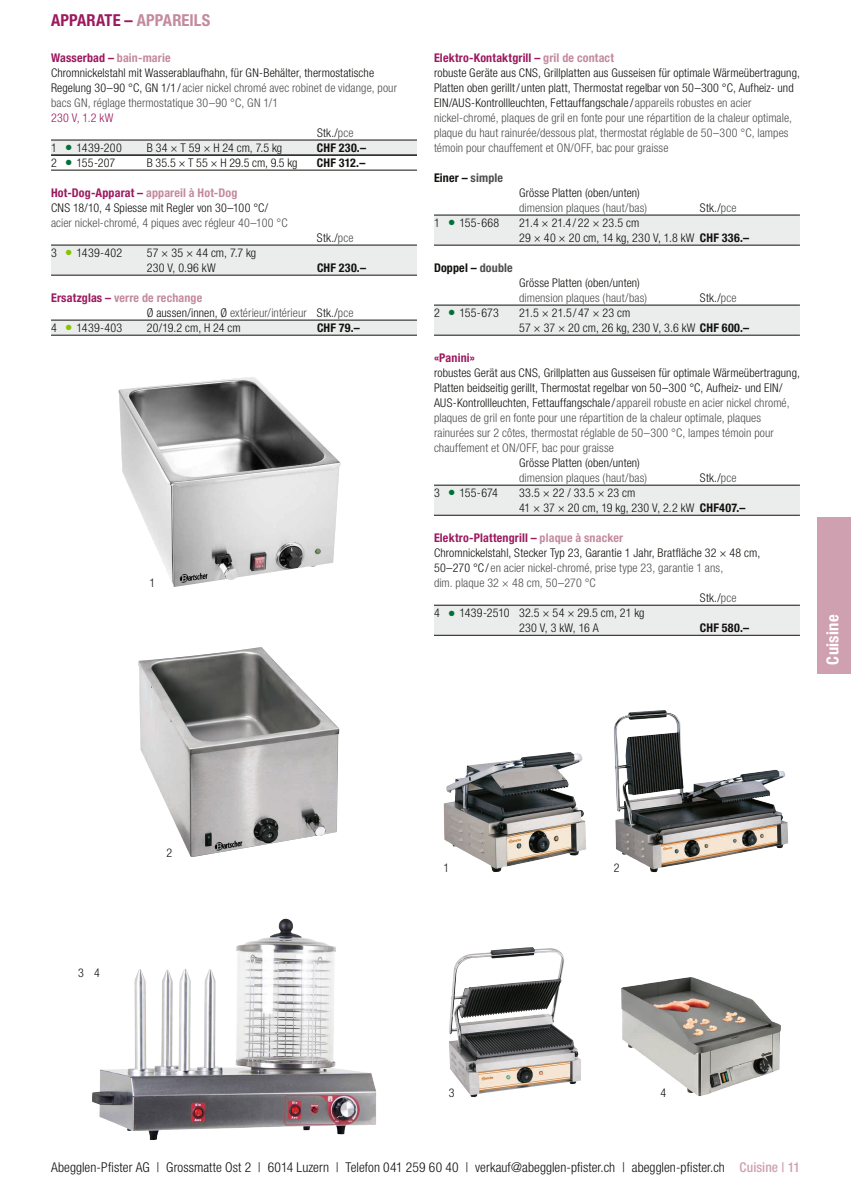
<style>
.page{position:relative;width:851px;height:1191px;background:#fff}
.page>*{position:absolute;margin:0;border:0;box-sizing:border-box;transform-origin:0 0}
.t1{font:700 condensed 16.5px "Helvetica Neue LT Std";letter-spacing:.005em;color:#9c195e}
.t2{font:700 condensed 16.5px "Helvetica Neue LT Std";letter-spacing:.02em;color:#fff}
.t3{font:300 condensed 13.5px "Helvetica Neue LT Std";letter-spacing:.005em;color:#11110f}
.t4{font:300 condensed 12px/15px "Helvetica Neue LT Std";letter-spacing:.005em;color:#4d4f4e}
.t5{font:300 condensed 12px/15px "Helvetica Neue LT Std";letter-spacing:.01em;color:#11110f}
.t6{font:700 condensed 12px "Helvetica Neue LT Std";letter-spacing:.015em;color:#11110f}
.t7{font:700 condensed 12px "Helvetica Neue LT Std";letter-spacing:.01em;color:#9c195e}
.t8{font:700 condensed 12px "Helvetica Neue LT Std";letter-spacing:.015em;color:#c48a9d}
.t9{font:300 condensed 12px "Helvetica Neue LT Std";color:#9c195e}
.s1{color:#c48a9d}
.s2{font-weight:700;color:#9c195e}
.s3{font-weight:700;color:#c48a9d}
.s4{color:#4d4f4e}
.s5{color:#007138}
.s6{color:#85c600}
.s7{color:#9c195e}
.s8{color:#11110f}
.s9{font-weight:700}
.s10{font-weight:500;color:#cfa0af}
</style>
<div class="page">
<div style="left:816px;top:517px;width:34px;height:157px;background:#cfa0af"></div>
<div style="left:434px;top:215px;width:365px;height:30px;background:#ebecec"></div>
<hr style="left:434px;top:215px;width:365px;height:1px;background:#11110f">
<hr style="left:434px;top:245px;width:365px;height:1px;background:#11110f">
<div style="left:434px;top:305px;width:365px;height:30px;background:#ebecec"></div>
<hr style="left:434px;top:305px;width:365px;height:1px;background:#11110f">
<hr style="left:434px;top:335px;width:365px;height:1px;background:#11110f">
<div style="left:434px;top:485px;width:365px;height:30px;background:#ebecec"></div>
<hr style="left:434px;top:485px;width:365px;height:1px;background:#11110f">
<hr style="left:434px;top:515px;width:365px;height:1px;background:#11110f">
<div style="left:434px;top:605px;width:365px;height:30px;background:#ebecec"></div>
<hr style="left:434px;top:605px;width:365px;height:1px;background:#11110f">
<hr style="left:434px;top:635px;width:365px;height:1px;background:#11110f">
<img style="left:621px;top:977px;width:159px;height:120px">
<img style="left:449px;top:947px;width:132px;height:150px">
<img style="left:443px;top:752px;width:143px;height:120px">
<img style="left:614px;top:710px;width:174px;height:162px">
<img style="left:92px;top:918px;width:284px;height:222px">
<div style="left:51px;top:140px;width:366px;height:15px;background:#ebecec"></div>
<hr style="left:51px;top:140px;width:366px;height:1px;background:#11110f">
<hr style="left:51px;top:155px;width:366px;height:1px;background:#11110f">
<hr style="left:51px;top:170px;width:366px;height:1px;background:#11110f">
<div style="left:51px;top:245px;width:366px;height:30px;background:#ebecec"></div>
<hr style="left:51px;top:245px;width:366px;height:1px;background:#11110f">
<hr style="left:51px;top:275px;width:366px;height:1px;background:#11110f">
<div style="left:51px;top:320px;width:366px;height:15px;background:#ebecec"></div>
<hr style="left:51px;top:320px;width:366px;height:1px;background:#11110f">
<hr style="left:51px;top:335px;width:366px;height:1px;background:#11110f">
<img style="left:138px;top:647px;width:201px;height:210px">
<img style="left:118px;top:377px;width:222px;height:210px">
<h1 class="t1" style="left:51px;top:10px;width:161px">APPARATE – <span class="s1">APPAREILS</span></h1>
<p class="t5" style="left:51px;top:50px;width:347px"><span class="s2">Wasserbad –</span> <span class="s3">bain-marie<br></span>Chromnickelstahl mit Wasserablaufhahn, für GN-Behälter, thermostatische Regelung 30–90 °C, GN 1/1 / <span class="s4">acier nickel chromé avec robinet de vidange, pour bacs GN, réglage thermostatique 30–90 °C, GN 1/1</span></p>
<p class="t9" style="left:51px;top:111px;width:64px">230 V, 1.2 kW</p>
<p class="t5" style="left:317px;top:125px;width:38px">Stk./<span class="s4">pce</span></p>
<p class="t5" style="left:51px;top:140px;width:72px">1 <span class="s5">●</span> 1439-200</p>
<p class="t5" style="left:147px;top:140px;width:137px">B 34 × T 59 × H 24 cm, 7.5 kg</p>
<p class="t6" style="left:317px;top:140px;width:51px">CHF 230.–</p>
<p class="t5" style="left:51px;top:155px;width:66px">2 <span class="s5">●</span> 155-207</p>
<p class="t5" style="left:147px;top:155px;width:152px">B 35.5 × T 55 × H 29.5 cm, 9.5 kg</p>
<p class="t6" style="left:317px;top:155px;width:50px">CHF 312.–</p>
<p class="t5" style="left:51px;top:185px;width:219px"><span class="s2">Hot-Dog-Apparat –</span> <span class="s3">appareil à Hot-Dog<br></span>CNS 18/10, 4 Spiesse mit Regler von 30–100 °C/</p>
<p class="t4" style="left:51px;top:215px;width:238px">acier nickel-chromé, 4 piques avec régleur 40–100 °C</p>
<p class="t5" style="left:317px;top:230px;width:38px">Stk./<span class="s4">pce</span></p>
<p class="t5" style="left:51px;top:245px;width:73px">3 <span class="s6">●</span> 1439-402</p>
<p class="t5" style="left:147px;top:245px;width:111px">57 × 35 × 44 cm, 7.7 kg<br>230 V, 0.96 kW</p>
<p class="t6" style="left:317px;top:260px;width:51px">CHF 230.–</p>
<p class="t8" style="left:51px;top:290px;width:153px"><span class="s7">Ersatzglas –</span> verre de rechange</p>
<p class="t4" style="left:147px;top:305px;width:208px"><span class="s8">Ø aussen/innen, Ø</span> extérieur/intérieur <span class="s8">Stk./</span>pce</p>
<p class="t5" style="left:51px;top:320px;width:73px">4 <span class="s6">●</span> 1439-403</p>
<p class="t5" style="left:147px;top:320px;width:95px">20/19.2 cm, H 24 cm</p>
<p class="t6" style="left:317px;top:320px;width:44px">CHF 79.–</p>
<p class="t5" style="left:149px;top:575px;width:7px">1</p>
<p class="t4" style="left:434px;top:50px;width:367px"><span class="s2">Elektro-Kontaktgrill –</span> <span class="s3">gril de contact<br></span><span class="s8">robuste Geräte aus CNS, Grillplatten aus Gusseisen für optimale Wärmeübertragung, Platten oben gerillt/ unten platt, Thermostat regelbar von 50–300 °C, Aufheiz- und EIN/AUS-Kontrollleuchten, Fettauffangschale /</span> appareils robustes en acier nickel-chromé, plaques de gril en fonte pour une répartition de la chaleur optimale, plaque du haut rainurée/dessous plat, thermostat réglable de 50–300 °C, lampes témoin pour chauffement et ON/OFF, bac pour graisse</p>
<p class="t6" style="left:434px;top:170px;width:71px">Einer – <span class="s4">simple</span></p>
<p class="t5" style="left:519px;top:185px;width:122px">Grösse Platten (oben/unten)</p>
<p class="t4" style="left:519px;top:200px;width:129px">dimension plaques (haut/bas)</p>
<p class="t5" style="left:699px;top:200px;width:38px">Stk./<span class="s4">pce</span></p>
<p class="t5" style="left:434px;top:215px;width:67px">1 <span class="s5">●</span> 155-668</p>
<p class="t5" style="left:519px;top:215px;width:231px">21.4 × 21.4 / 22 × 23.5 cm<br>29 × 40 × 20 cm, 14 kg, 230 V, 1.8 kW <span class="s9">CHF 336.–</span></p>
<p class="t6" style="left:434px;top:260px;width:80px">Doppel – <span class="s4">double</span></p>
<p class="t5" style="left:519px;top:275px;width:122px">Grösse Platten (oben/unten)</p>
<p class="t4" style="left:519px;top:290px;width:129px">dimension plaques (haut/bas)</p>
<p class="t5" style="left:699px;top:290px;width:38px">Stk./<span class="s4">pce</span></p>
<p class="t5" style="left:434px;top:305px;width:66px">2 <span class="s5">●</span> 155-673</p>
<p class="t5" style="left:519px;top:305px;width:231px">21.5 × 21.5 / 47 × 23 cm<br>57 × 37 × 20 cm, 26 kg, 230 V, 3.6 kW <span class="s9">CHF 600.–</span></p>
<p class="t7" style="left:434px;top:350px;width:42px">«Panini»</p>
<p class="t4" style="left:434px;top:365px;width:367px"><span class="s8">robustes Gerät aus CNS, Grillplatten aus Gusseisen für optimale Wärmeübertragung, Platten beidseitig gerillt, Thermostat regelbar von 50–300 °C, Aufheiz- und EIN/ AUS-Kontrollleuchten, Fettauffangschale /</span> appareil robuste en acier nickel chromé, plaques de gril en fonte pour une répartition de la chaleur optimale, plaques rainurées sur 2 côtes, thermostat réglable de 50–300 °C, lampes témoin pour chauffement et ON/OFF, bac pour graisse</p>
<p class="t5" style="left:519px;top:455px;width:122px">Grösse Platten (oben/unten)</p>
<p class="t4" style="left:519px;top:470px;width:129px">dimension plaques (haut/bas)</p>
<p class="t5" style="left:699px;top:470px;width:38px">Stk./<span class="s4">pce</span></p>
<p class="t5" style="left:434px;top:485px;width:65px">3 <span class="s5">●</span> 155-674</p>
<p class="t5" style="left:519px;top:485px;width:228px">33.5 × 22 / 33.5 × 23 cm<br>41 × 37 × 20 cm, 19 kg, 230 V, 2.2 kW <span class="s9">CHF407.–</span></p>
<p class="t7" style="left:434px;top:530px;width:191px">Elektro-Plattengrill – <span class="s1">plaque à snacker</span></p>
<p class="t5" style="left:434px;top:545px;width:328px">Chromnickelstahl, Stecker Typ 23, Garantie 1 Jahr, Bratfläche 32 × 48 cm,</p>
<p class="t4" style="left:434px;top:560px;width:291px"><span class="s8">50–270 °C/</span> en acier nickel-chromé, prise type 23, garantie 1 ans,</p>
<p class="t4" style="left:434px;top:575px;width:163px">dim. plaque 32 × 48 cm, 50–270 °C</p>
<p class="t5" style="left:699px;top:590px;width:38px">Stk./<span class="s4">pce</span></p>
<p class="t5" style="left:434px;top:605px;width:212px">4 <span class="s5">●</span> 1439-2510 32.5 × 54 × 29.5 cm, 21 kg</p>
<p class="t5" style="left:519px;top:620px;width:81px">230 V, 3 kW, 16 A</p>
<p class="t6" style="left:699px;top:620px;width:51px">CHF 580.–</p>
<h1 class="t2" style="left:822px;top:664px;width:52px;rotate:-90deg">Cuisine</h1>
<p class="t5" style="left:78px;top:965px;width:23px">3 4</p>
<p class="t5" style="left:166px;top:845px;width:7px">2</p>
<p class="t5" style="left:443px;top:860px;width:7px">1</p>
<p class="t5" style="left:613px;top:860px;width:7px">2</p>
<p class="t5" style="left:448px;top:1085px;width:7px">3</p>
<p class="t5" style="left:660px;top:1085px;width:7px">4</p>
<p class="t3" style="left:51px;top:1159px;width:750px">Abegglen-Pfister AG | Grossmatte Ost 2 | 6014 Luzern | Telefon 041 259 60 40 | verkauf@abegglen-pfister.ch | abegglen-pfister.ch <span class="s10">Cuisine | 11</span></p>
</div>
